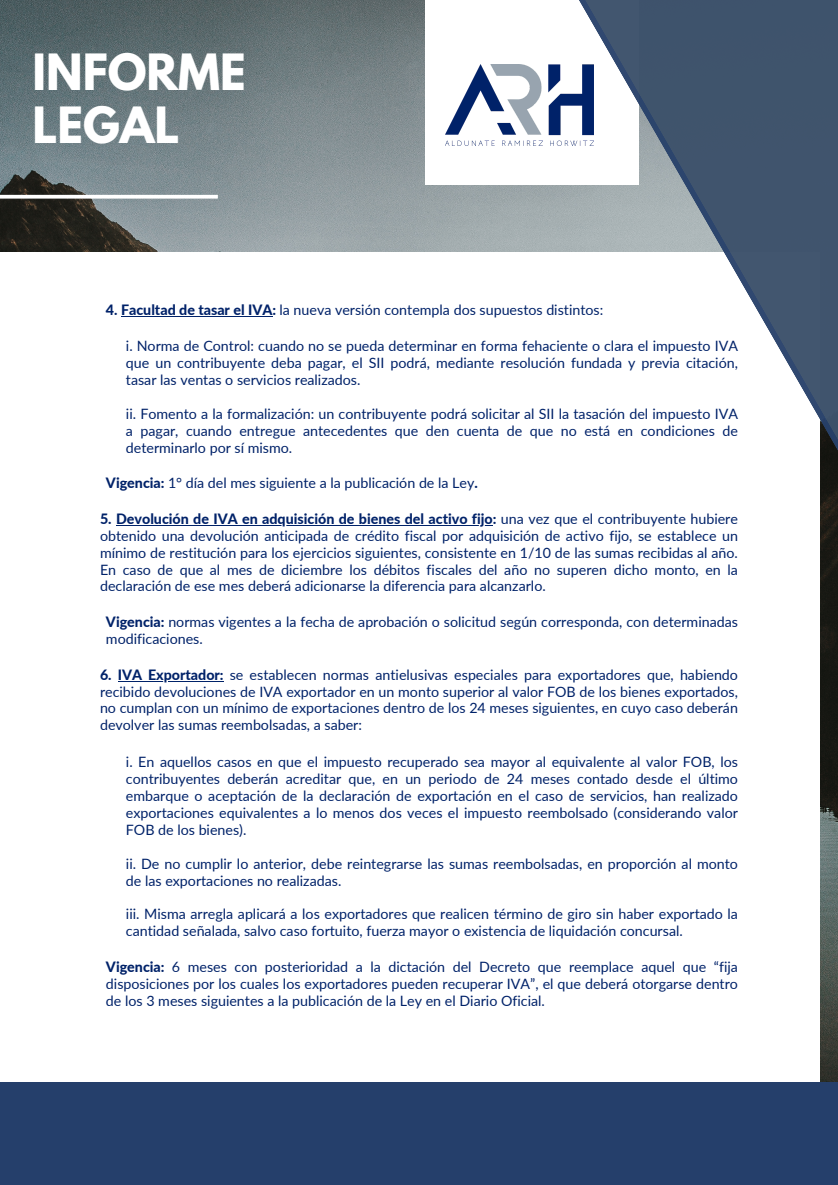
<style>
.page{position:relative;width:838px;height:1185px;background:#fff}
.page>*{position:absolute;margin:0;border:0;box-sizing:border-box;transform-origin:0 0}
.t1{font:700 44.25px/52.5px "League Spartan";color:#fff}
.t2{font:14.25px/16.9px "Lato";color:#002269;text-align:justify}
.t3{font:800 14.25px "Lato";color:#002269}
.s1{font-weight:800}
.s2{font-weight:400}
</style>
<div class="page">
<img style="left:0;top:0;width:837px;height:1082px">
<div style="left:0;top:252px;width:819px;height:932px;background:#fff"></div>
<div style="left:425px;top:0;width:213px;height:184px;background:#fff"></div>
<img style="left:445px;top:64px;width:64px;height:82px">
<hr style="left:0;top:195px;width:218px;height:3px;background:#fff">
<svg style="left:509px;top:64px;width:15px;height:188px"></svg>
<svg style="left:524px;top:0;width:313px;height:757px"></svg>
<div style="left:0;top:1082px;width:837px;height:102px;background:#253f6b"></div>
<hr style="left:121px;top:316px;width:151px;height:1px;background:#002269">
<hr style="left:116px;top:524px;width:376px;height:1px;background:#002269">
<hr style="left:118px;top:680px;width:105px;height:1px;background:#002269">
<p class="t1" style="left:32px;top:52px;width:215px">INFORME<br>LEGAL</p>
<p class="t2" style="left:106px;top:301px;width:498px"><span class="s1">4. Facultad de tasar el IVA:</span> la nueva versión contempla dos supuestos distintos:</p>
<p class="t2" style="left:126px;top:337px;width:613px">i. Norma de Control: cuando no se pueda determinar en forma fehaciente o clara el impuesto IVA que un contribuyente deba pagar, el SII podrá, mediante resolución fundada y previa citación, tasar las ventas o servicios realizados.</p>
<p class="t2" style="left:126px;top:405px;width:613px">ii. Fomento a la formalización: un contribuyente podrá solicitar al SII la tasación del impuesto IVA a pagar, cuando entregue antecedentes que den cuenta de que no está en condiciones de determinarlo por sí mismo.</p>
<p class="t2" style="left:106px;top:474px;width:373px"><span class="s1">Vigencia:</span> 1° día del mes siguiente a la publicación de la Ley<span class="s1">.</span></p>
<p class="t3" style="left:100px;top:509px;width:639px">5. Devolución de IVA en adquisición de bienes del activo fijo: <span class="s2">una vez que el contribuyente hubiere</span></p>
<p class="t2" style="left:100px;top:526px;width:639px">obtenido una devolución anticipada de crédito fiscal por adquisición de activo fijo, se establece un mínimo de restitución para los ejercicios siguientes, consistente en 1/10 de las sumas recibidas al año.<br>En caso de que al mes de diciembre los débitos fiscales del año no superen dicho monto, en la declaración de ese mes deberá adicionarse la diferencia para alcanzarlo.</p>
<p class="t2" style="left:106px;top:613px;width:633px"><span class="s1">Vigencia:</span> normas vigentes a la fecha de aprobación o solicitud según corresponda, con determinadas modificaciones.</p>
<p class="t2" style="left:100px;top:665px;width:639px"><span class="s1">6. IVA Exportador:</span> se establecen normas antielusivas especiales para exportadores que, habiendo</p>
<p class="t2" style="left:100px;top:682px;width:639px">recibido devoluciones de IVA exportador en un monto superior al valor FOB de los bienes exportados, no cumplan con un mínimo de exportaciones dentro de los 24 meses siguientes, en cuyo caso deberán devolver las sumas reembolsadas, a saber:</p>
<p class="t2" style="left:126px;top:753px;width:613px">i. En aquellos casos en que el impuesto recuperado sea mayor al equivalente al valor FOB, los contribuyentes deberán acreditar que, en un periodo de 24 meses contado desde el último embarque o aceptación de la declaración de exportación en el caso de servicios, han realizado exportaciones equivalentes a lo menos dos veces el impuesto reembolsado (considerando valor FOB de los bienes).</p>
<p class="t2" style="left:126px;top:854px;width:613px">ii. De no cumplir lo anterior, debe reintegrarse las sumas reembolsadas, en proporción al monto de las exportaciones no realizadas.</p>
<p class="t2" style="left:126px;top:905px;width:613px">iii. Misma arregla aplicará a los exportadores que realicen término de giro sin haber exportado la cantidad señalada, salvo caso fortuito, fuerza mayor o existencia de liquidación concursal.</p>
<p class="t2" style="left:106px;top:957px;width:633px"><span class="s1">Vigencia:</span> 6 meses con posterioridad a la dictación del Decreto que reemplace aquel que “fija disposiciones por los cuales los exportadores pueden recuperar IVA”, el que deberá otorgarse dentro de los 3 meses siguientes a la publicación de la Ley en el Diario Oficial.</p>
</div>
